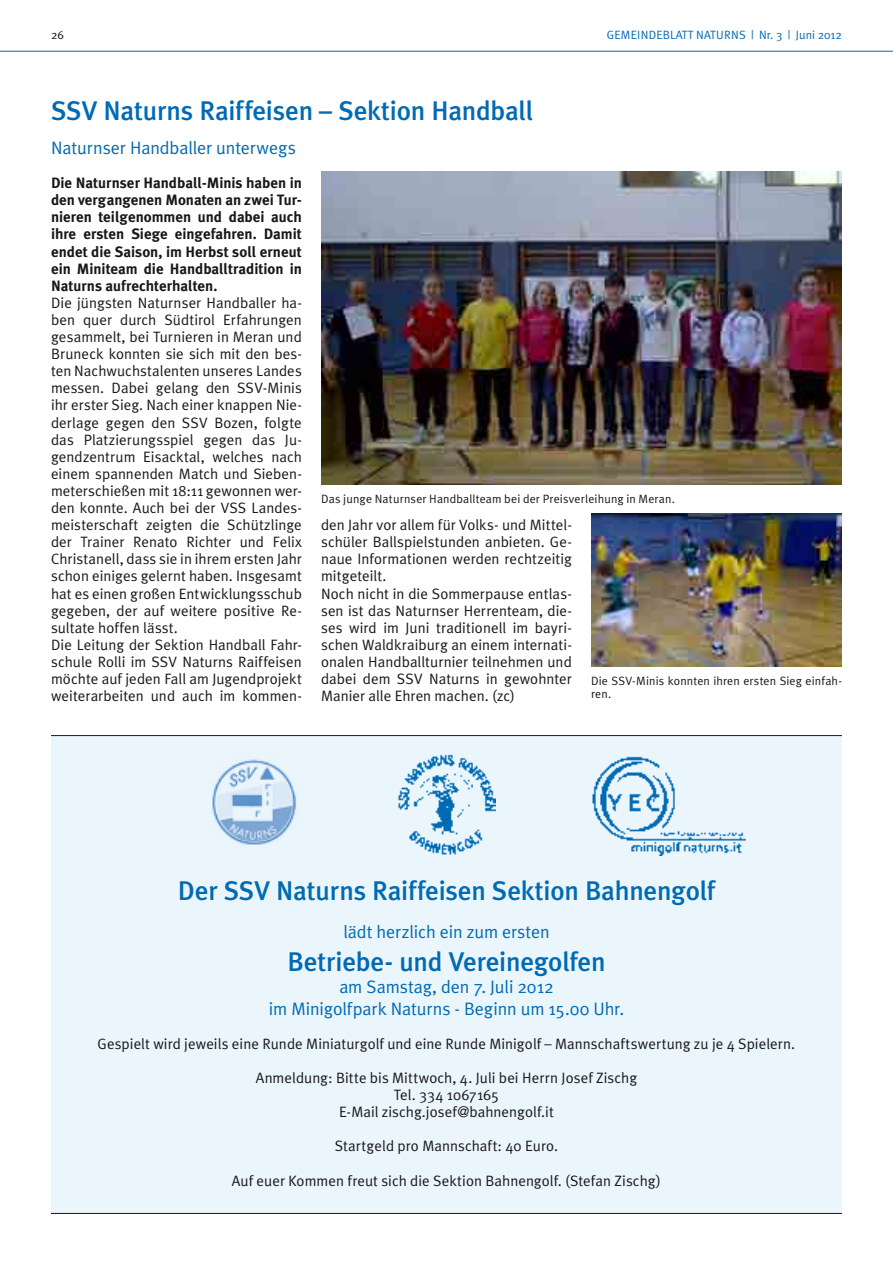
<style>
.page{position:relative;width:893px;height:1263px;background:#fff}
.page>*{position:absolute;margin:0;border:0;box-sizing:border-box;transform-origin:0 0}
.t1{font:500 27px "Meta Plus";letter-spacing:-.01em;color:#006ab3}
.t2{font:18px/21.6px "Meta Plus Normal";letter-spacing:-.005em;color:#006ab3;text-align:center}
.t3{font:15px/17.1px "Meta Plus Normal";letter-spacing:.005em;color:#1a171c}
.t4{font:700 15px/17.1px "Meta Plus";color:#1a171c;text-align:justify}
.t5{font:12px/13.5px "Meta Plus Normal";letter-spacing:.01em;color:#1a171c}
.t6{font:12px "Meta Plus Normal";letter-spacing:.01em;color:#006ab3}
</style>
<div class="page">
<hr style="left:0;top:51px;width:893px;height:1px;background:#006ab3">
<div style="left:51px;top:736px;width:791px;height:478px;background:#ebf6fc"></div>
<hr style="left:51px;top:735px;width:791px;height:1px;background:#1a171c">
<hr style="left:51px;top:1213px;width:791px;height:1px;background:#1a171c">
<img style="left:591px;top:513px;width:251px;height:154px">
<img style="left:321px;top:171px;width:521px;height:314px">
<img style="left:212px;top:759px;width:85px;height:86px">
<img style="left:592px;top:756px;width:153px;height:99px">
<img style="left:398px;top:754px;width:98px;height:101px">
<p class="t5" style="left:51px;top:28px;width:14px">26</p>
<p class="t6" style="left:607px;top:28px;width:237px">GEMEINDEBLATT NATURNS | Nr. 3 | Juni 2012</p>
<h1 class="t1" style="left:51px;top:95px;width:484px">SSV Naturns Raiffeisen – Sektion Handball</h1>
<p class="t2" style="left:51px;top:137px;width:246px">Naturnser Handballer unterwegs</p>
<p class="t4" style="left:51px;top:174px;width:252px">Die Naturnser Handball-Minis haben in den vergangenen Monaten an zwei Tur&shy;nieren teilgenommen und dabei auch ihre ersten Siege eingefahren. Damit endet die Saison, im Herbst soll erneut ein Miniteam die Handballtradition in Naturns aufrechterhalten.</p>
<p class="t3" style="left:51px;top:294px;width:252px">Die jüngsten Naturnser Handballer ha&shy;ben quer durch Südtirol Erfahrungen gesammelt, bei Turnieren in Meran und Bruneck konnten sie sich mit den bes&shy;ten Nachwuchstalenten unseres Landes messen. Dabei gelang den SSV-Minis ihr erster Sieg. Nach einer knappen Nie&shy;derlage gegen den SSV Bozen, folgte das Platzierungsspiel gegen das Ju&shy;gendzentrum Eisacktal, welches nach einem spannenden Match und Sieben&shy;meterschießen mit 18:11 gewonnen wer&shy;den konnte. Auch bei der VSS Landes&shy;meisterschaft zeigten die Schützlinge der Trainer Renato Richter und Felix Christanell, dass sie in ihrem ersten Jahr schon einiges gelernt haben. Insgesamt hat es einen großen Entwicklungsschub gegeben, der auf weitere positive Re&shy;sultate hoffen lässt.<br>Die Leitung der Sektion Handball Fahr&shy;schule Rolli im SSV Naturns Raiffeisen möchte auf jeden Fall am Jugendprojekt weiterarbeiten und auch im kommen-</p>
<p class="t5" style="left:321px;top:492px;width:355px">Das junge Naturnser Handballteam bei der Preisverleihung in Meran.</p>
<p class="t3" style="left:321px;top:516px;width:252px">den Jahr vor allem für Volks- und Mittel&shy;schüler Ballspielstunden anbieten. Ge&shy;naue Informationen werden rechtzeitig mitgeteilt.<br>Noch nicht in die Sommerpause entlas&shy;sen ist das Naturnser Herrenteam, die&shy;ses wird im Juni traditionell im bayri&shy;schen Waldkraiburg an einem internati&shy;onalen Handballturnier teilnehmen und dabei dem SSV Naturns in gewohnter Manier alle Ehren machen. (zc)</p>
<p class="t5" style="left:591px;top:674px;width:252px">Die SSV-Minis konnten ihren ersten Sieg einfah&shy;ren.</p>
<h1 class="t1" style="left:178px;top:875px;width:539px">Der SSV Naturns Raiffeisen Sektion Bahnengolf</h1>
<p class="t2" style="left:343px;top:921px;width:208px">lädt herzlich ein zum ersten</p>
<h1 class="t1" style="left:287px;top:946px;width:320px">Betriebe- und Vereinegolfen</h1>
<p class="t2" style="left:269px;top:976px;width:357px">am Samstag, den 7. Juli 2012<br>im Minigolfpark Naturns - Beginn um 15.00 Uhr.</p>
<p class="t3" style="left:98px;top:1035px;width:699px">Gespielt wird jeweils eine Runde Miniaturgolf und eine Runde Minigolf – Mannschaftswertung zu je 4 Spielern.</p>
<p class="t3" style="left:256px;top:1069px;width:383px;text-align:center">Anmeldung: Bitte bis Mittwoch, 4. Juli bei Herrn Josef Zischg<br>Tel. 334 1067165<br>E-Mail zischg.josef@bahnengolf.it</p>
<p class="t3" style="left:335px;top:1137px;width:225px">Startgeld pro Mannschaft: 40 Euro.</p>
<p class="t3" style="left:232px;top:1171px;width:431px">Auf euer Kommen freut sich die Sektion Bahnengolf. (Stefan Zischg)</p>
</div>
